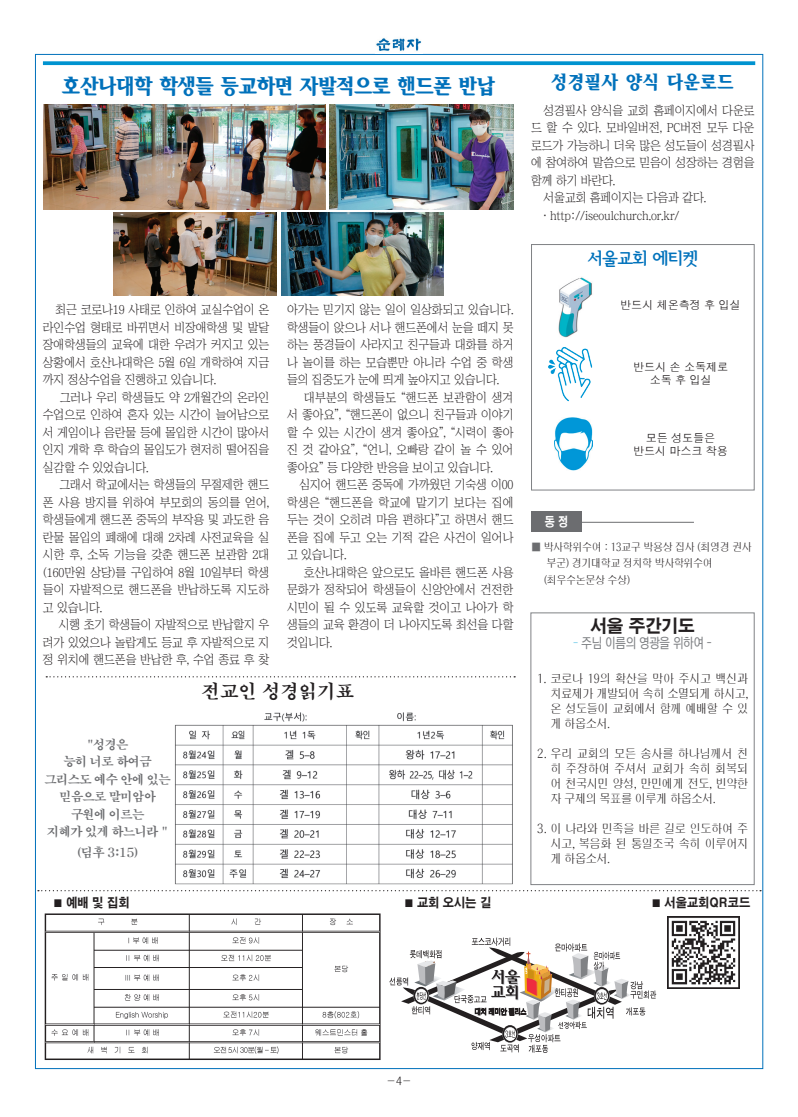
<style>
.page{position:relative;width:798px;height:1117px;background:#fff}
.page>*{position:absolute;margin:0;border:0;box-sizing:border-box;transform-origin:0 0}
.t1{font:21.25px "Haan Sollip B";letter-spacing:-.05em;color:#0071bb}
.t2{font:18.75px "Haan Sollip B";color:#0071bb}
.t3{font:18.75px "H2 mjr E";letter-spacing:-.025em;color:#231f20}
.t4{font:17.5px "Seoul Hangang EB";letter-spacing:-.025em;color:#0072bc}
.t5{font:17.5px "H2 gtr E";letter-spacing:-.01em;color:#231f20;scale:.95 1}
.t6{font:15px "LGPC";letter-spacing:-.01em;color:#808285;scale:.9 1}
.t7{font:12.5px/17.5px "Chosunilbo NM";letter-spacing:-.01em;color:#231f20;text-align:justify;scale:.95 1}
.t8{font:12.5px/15px "H2 gpr M";letter-spacing:-.05em;color:#231f20;text-align:justify;scale:.95 1}
.t9{font:12.5px/17.5px "H2 mjr E";letter-spacing:-.075em;color:#6c6d70;text-align:center}
.t10{font:12.5px "H2 gtr E";color:#231f20;scale:.9 1}
.t11{font:12.5px "H2 gtr E";color:#fff;scale:.8 1}
.t12{font:11.25px "H Ygpr M";letter-spacing:-.05em;color:#231f20;scale:.9 1}
.t13{font:11.25px "H2 gtr M";letter-spacing:-.025em;color:#231f20}
.s1{font-family:"Seoul Namsan CB"}
.s2{color:#6c6d70}
.s3{color:#fff}
.s4{color:#8cd5ed}
.s5{font-family:"Adobe Myungjo Std";font-weight:500;font-size:10px}
</style>
<div class="page">
<svg style="left:38px;top:890px;width:722px;height:1px"></svg>
<img style="left:44px;top:913px;width:337px;height:147px">
<img style="left:667px;top:916px;width:72px;height:72px">
<svg style="left:389px;top:937px;width:267px;height:115px"></svg>
<img style="left:376px;top:38px;width:45px;height:13px">
<svg style="left:43px;top:61px;width:712px;height:4px;background:#149bd3"></svg>
<img style="left:174px;top:712px;width:338px;height:172px">
<svg style="left:46px;top:676px;width:469px;height:1px"></svg>
<div style="left:530px;top:612px;width:224px;height:272px;border:1px solid #808285"></div>
<div style="left:531px;top:511px;width:51px;height:21px;background:#6c6d70"></div>
<hr style="left:577px;top:522px;width:116px;height:1px;background:#6c6d70">
<div style="left:531px;top:244px;width:223px;height:246px;border:1px solid #808285"></div>
<img style="left:548px;top:347px;width:45px;height:55px">
<img style="left:558px;top:277px;width:34px;height:61px">
<img style="left:554px;top:417px;width:38px;height:54px">
<img style="left:44px;top:105px;width:281px;height:104px">
<img style="left:113px;top:212px;width:163px;height:83px">
<img style="left:281px;top:212px;width:162px;height:83px">
<img style="left:329px;top:105px;width:184px;height:104px">
<p class="t1" style="left:62px;top:70px;width:435px">호산나대학 학생들 등교하면 자발적으로 핸드폰 반납</p>
<p class="t7" style="left:43px;top:301px;width:240px;text-indent:12px">최근 코로나19 사태로 인하여 교실수업이 온 라인수업 형태로 바뀌면서 비장애학생 및 발달 장애학생들의 교육에 대한 우려가 커지고 있는 상황에서 호산나대학은 5월 6일 개학하여 지금 까지 정상수업을 진행하고 있습니다.</p>
<p class="t7" style="left:43px;top:388px;width:240px;text-indent:17px">그러나 우리 학생들도 약 2개월간의 온라인 수업으로 인하여 혼자 있는 시간이 늘어남으로 서 게임이나 음란물 등에 몰입한 시간이 많아서 인지 개학 후 학습의 몰입도가 현저히 떨어짐을 실감할 수 있었습니다.</p>
<p class="t7" style="left:43px;top:476px;width:240px;text-indent:17px">그래서 학교에서는 학생들의 무절제한 핸드 폰 사용 방지를 위하여 부모회의 동의를 얻어, 학생들에게 핸드폰 중독의 부작용 및 과도한 음 란물 몰입의 폐해에 대해 2차례 사전교육을 실 시한 후, 소독 기능을 갖춘 핸드폰 보관함 2대 (160만원 상당)를 구입하여 8월 10일부터 학생 들이 자발적으로 핸드폰을 반납하도록 지도하 고 있습니다.</p>
<p class="t7" style="left:43px;top:616px;width:240px;text-indent:16px">시행 초기 학생들이 자발적으로 반납할지 우 려가 있었으나 놀랍게도 등교 후 자발적으로 지 정 위치에 핸드폰을 반납한 후, 수업 종료 후 찾</p>
<p class="t7" style="left:287px;top:301px;width:240px">아가는 믿기지 않는 일이 일상화되고 있습니다. 학생들이 앉으나 서나 핸드폰에서 눈을 떼지 못 하는 풍경들이 사라지고 친구들과 대화를 하거 나 놀이를 하는 모습뿐만 아니라 수업 중 학생 들의 집중도가 눈에 띄게 높아지고 있습니다.</p>
<p class="t7" style="left:287px;top:388px;width:240px;text-indent:17px">대부분의 학생들도 “핸드폰 보관함이 생겨 서 좋아요”, “핸드폰이 없으니 친구들과 이야기 할 수 있는 시간이 생겨 좋아요”, “시력이 좋아 진 것 같아요”, “언니, 오빠랑 같이 놀 수 있어 좋아요” 등 다양한 반응을 보이고 있습니다.</p>
<p class="t7" style="left:287px;top:476px;width:240px;text-indent:12px">심지어 핸드폰 중독에 가까웠던 기숙생 이00 학생은 “핸드폰을 학교에 맡기기 보다는 집에 두는 것이 오히려 마음 편하다”고 하면서 핸드 폰을 집에 두고 오는 기적 같은 사건이 일어나 고 있습니다.</p>
<p class="t7" style="left:287px;top:563px;width:240px;text-indent:17px">호산나대학은 앞으로도 올바른 핸드폰 사용 문화가 정착되어 학생들이 신앙안에서 건전한 시민이 될 수 있도록 교육할 것이고 나아가 학 생들의 교육 환경이 더 나아지도록 최선을 다할 것입니다.</p>
<p class="t9" style="left:87px;top:735px;width:43px">"성경은</p>
<p class="t9" style="left:64px;top:752px;width:90px">능히 너로 하여금</p>
<p class="t9" style="left:45px;top:770px;width:128px">그리스도 예수 안에 있는 믿음으로 말미암아</p>
<p class="t9" style="left:71px;top:805px;width:75px">구원에 이르는</p>
<p class="t9" style="left:47px;top:822px;width:123px">지혜가 있게 하느니라 "</p>
<p class="t9" style="left:76px;top:843px;width:65px">(딤후 3:15)</p>
<p class="t3" style="left:202px;top:681px;width:154px">전교인 성경읽기표</p>
<p class="t2" style="left:550px;top:68px;width:184px">성경필사 양식 다운로드</p>
<p class="t7" style="left:531px;top:101px;width:236px;text-indent:12px">성경필사 양식을 교회 홈페이지에서 다운로 드 할 수 있다. 모바일버전, PC버전 모두 다운 로드가 가능하니 더욱 많은 성도들이 성경필사 에 참여하여 말씀으로 믿음이 성장하는 경험을 함께 하기 바란다.</p>
<p class="t7" style="left:543px;top:189px;width:172px">서울교회 홈페이지는 다음과 같다.</p>
<p class="t7" style="left:543px;top:206px;width:144px"><span class="s1">·</span> http://iseoulchurch.or.kr/</p>
<p class="t4" style="left:587px;top:250px;width:112px">서울교회 에티켓</p>
<p class="t13" style="left:620px;top:299px;width:122px">반드시 체온측정 후 입실</p>
<p class="t13" style="left:633px;top:361px;width:96px">반드시 손 소독제로</p>
<p class="t13" style="left:649px;top:374px;width:64px">소독 후 입실</p>
<p class="t11" style="left:544px;top:515px;width:31px">동 정</p>
<p class="t13" style="left:645px;top:432px;width:71px">모든 성도들은</p>
<p class="t13" style="left:632px;top:445px;width:96px">반드시 마스크 착용</p>
<p class="t12" style="left:531px;top:541px;width:247px"><span class="s2">■</span> 박사학위수여 : 13교구 박용상 집사 (최영경 권사</p>
<p class="t12" style="left:531px;top:557px;width:203px"><span class="s3">■</span> 부군) 경기대학교 정치학 박사학위수여</p>
<p class="t12" style="left:531px;top:574px;width:112px"><span class="s3">■</span> (최우수논문상 수상)</p>
<p class="t5" style="left:590px;top:617px;width:111px">서울 주간기도</p>
<p class="t6" style="left:573px;top:634px;width:155px"><span class="s4">-</span> 주님 이름의 영광을 위하여 -</p>
<p class="t8" style="left:550px;top:670px;width:210px;text-indent:-13px">1. 코로나 19의 확산을 막아 주시고 백신과 치료제가 개발되어 속히 소멸되게 하시고, 온 성도들이 교회에서 함께 예배할 수 있 게 하옵소서.</p>
<p class="t8" style="left:550px;top:745px;width:210px;text-indent:-13px">2. 우리 교회의 모든 송사를 하나님께서 친 히 주장하여 주셔서 교회가 속히 회복되 어 천국시민 양성, 만민에게 전도, 빈약한 자 구제의 목표를 이루게 하옵소서.</p>
<p class="t8" style="left:550px;top:820px;width:210px;text-indent:-13px">3. 이 나라와 민족을 바른 길로 인도하여 주 시고, 복음화 된 통일조국 속히 이루어지 게 하옵소서.</p>
<p class="t10" style="left:53px;top:896px;width:86px"><span class="s5">■</span> 예배 및 집회</p>
<p class="t10" style="left:404px;top:896px;width:98px"><span class="s5">■</span> 교회 오시는 길</p>
<p class="t10" style="left:651px;top:896px;width:111px"><span class="s5">■</span> 서울교회QR코드</p>
<p class="t13" style="left:386px;top:1075px;width:26px">-4-</p>
</div>
